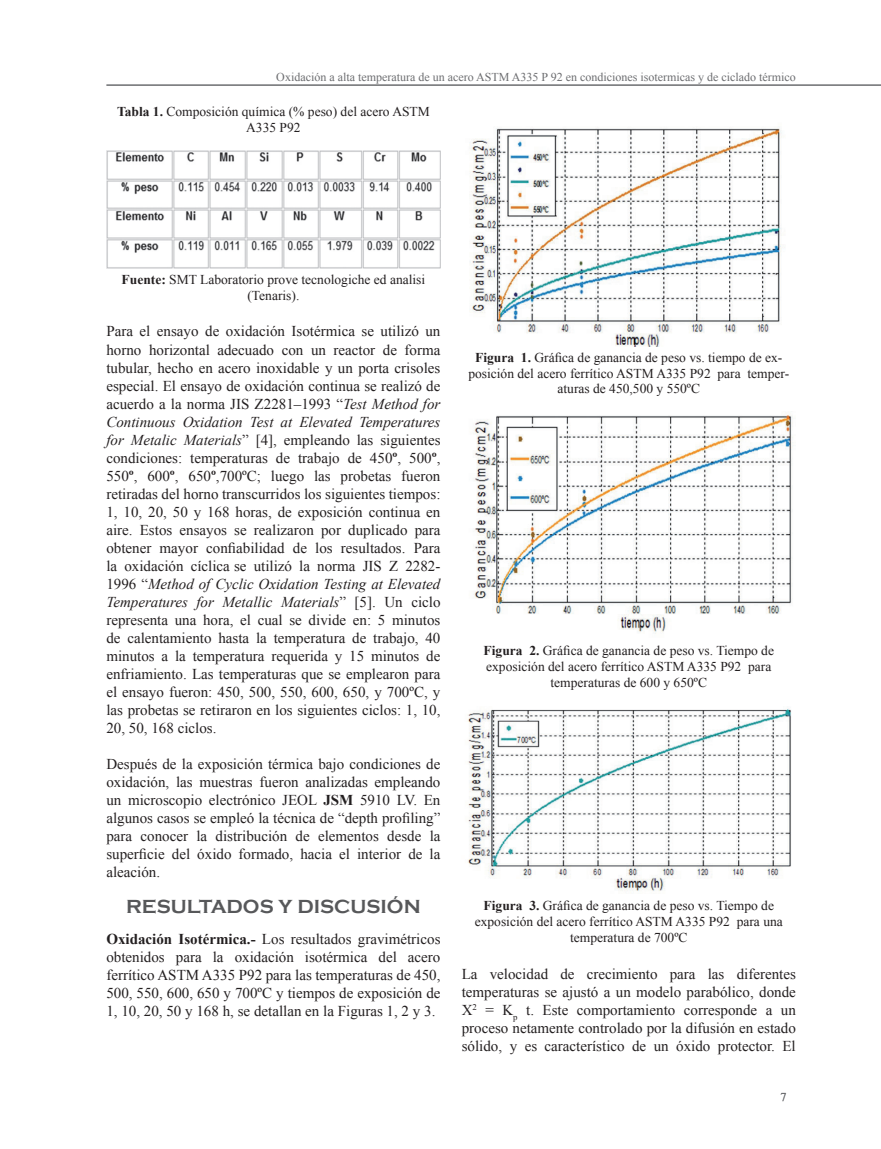
<style>
.page{position:relative;width:881px;height:1149px;background:#fff}
.page>*{position:absolute;margin:0;border:0;box-sizing:border-box;transform-origin:0 0}
.t1{font:700 19.5px "Copperplate Gothic";color:#57585a}
.t2{font:15px/18px "Times New Roman";color:#231f20;text-align:justify}
.t3{font:13.5px/16.2px "Times New Roman";color:#231f20;text-align:center}
.t4{font:12px "Times New Roman";color:#6c6d70}
.s1{font-weight:700}
.s2{font-style:italic}
</style>
<div class="page">
<hr style="left:106px;top:84px;width:774px;height:2px;background:#6c6d70">
<img style="left:106px;top:151px;width:334px;height:117px">
<img style="left:469px;top:128px;width:313px;height:219px">
<img style="left:473px;top:414px;width:320px;height:220px">
<img style="left:467px;top:708px;width:324px;height:183px">
<p class="t4" style="left:276px;top:69px;width:521px">Oxidación a alta temperatura de un acero ASTM A335 P 92 en condiciones isotermicas y de ciclado térmico</p>
<p class="t3" style="left:117px;top:103px;width:314px"><span class="s1">Tabla 1.</span> Composición química (% peso) del acero ASTM<br>A335 P92</p>
<p class="t3" style="left:121px;top:271px;width:305px"><span class="s1">Fuente:</span> SMT Laboratorio prove tecnologiche ed analisi (Tenaris).</p>
<p class="t2" style="left:106px;top:322px;width:335px">Para el ensayo de oxidación Isotérmica se utilizó un horno horizontal adecuado con un reactor de forma tubular, hecho en acero inoxidable y un porta crisoles especial. El ensayo de oxidación continua se realizó de acuerdo a la norma JIS Z2281–1993 “<span class="s2">Test Method for Continuous Oxidation Test at Elevated Temperatures for Metalic Materials</span>” [4], empleando las siguientes condiciones: temperaturas de trabajo de 450<span class="s1">º</span>, 500<span class="s1">º</span>, 550<span class="s1">º</span>, 600<span class="s1">º</span>, 650<span class="s1">º</span>,700ºC; luego las probetas fueron retiradas del horno transcurridos los siguientes tiempos:<br>1, 10, 20, 50 y 168 horas, de exposición continua en aire. Estos ensayos se realizaron por duplicado para obtener mayor confiabilidad de los resultados. Para la oxidación cíclica se utilizó la norma JIS Z 2282- 1996 “<span class="s2">Method of Cyclic Oxidation Testing at Elevated Temperatures for Metallic Materials</span>” [5]. Un ciclo representa una hora, el cual se divide en: 5 minutos de calentamiento hasta la temperatura de trabajo, 40 minutos a la temperatura requerida y 15 minutos de enfriamiento. Las temperaturas que se emplearon para el ensayo fueron: 450, 500, 550, 600, 650, y 700ºC, y las probetas se retiraron en los siguientes ciclos: 1, 10, 20, 50, 168 ciclos.</p>
<p class="t2" style="left:106px;top:754px;width:335px">Después de la exposición térmica bajo condiciones de oxidación, las muestras fueron analizadas empleando un microscopio electrónico JEOL <span class="s1">JSM</span> 5910 LV. En algunos casos se empleó la técnica de “depth profiling” para conocer la distribución de elementos desde la superficie del óxido formado, hacia el interior de la aleación.</p>
<h1 class="t1" style="left:126px;top:895px;width:296px">RESULTADOS Y DISCUSIÓN</h1>
<p class="t2" style="left:106px;top:929px;width:335px"><span class="s1">Oxidación Isotérmica.-</span> Los resultados gravimétricos obtenidos para la oxidación isotérmica del acero ferrítico ASTM A335 P92 para las temperaturas de 450, 500, 550, 600, 650 y 700ºC y tiempos de exposición de 1, 10, 20, 50 y 168 h, se detallan en la Figuras 1, 2 y 3.</p>
<p class="t3" style="left:468px;top:350px;width:322px;line-height:15.6px"><span class="s1">Figura 1.</span> Gráfica de ganancia de peso vs. tiempo de ex&shy;posición del acero ferrítico ASTM A335 P92 para temper&shy;aturas de 450,500 y 550ºC</p>
<p class="t3" style="left:483px;top:641px;width:292px"><span class="s1">Figura 2.</span> Gráfica de ganancia de peso vs. Tiempo de exposición del acero ferrítico ASTM A335 P92 para temperaturas de 600 y 650ºC</p>
<p class="t3" style="left:474px;top:896px;width:309px"><span class="s1">Figura 3.</span> Gráfica de ganancia de peso vs. Tiempo de exposición del acero ferrítico ASTM A335 P92 para una temperatura de 700ºC</p>
<p class="t2" style="left:461px;top:964px;width:335px">La velocidad de crecimiento para las diferentes temperaturas se ajustó a un modelo parabólico, donde X<sup>2</sup> = K<sub>p</sub> t. Este comportamiento corresponde a un proceso netamente controlado por la difusión en estado sólido, y es característico de un óxido protector. El</p>
<p class="t4" style="left:780px;top:1088px;width:7px">7</p>
</div>
